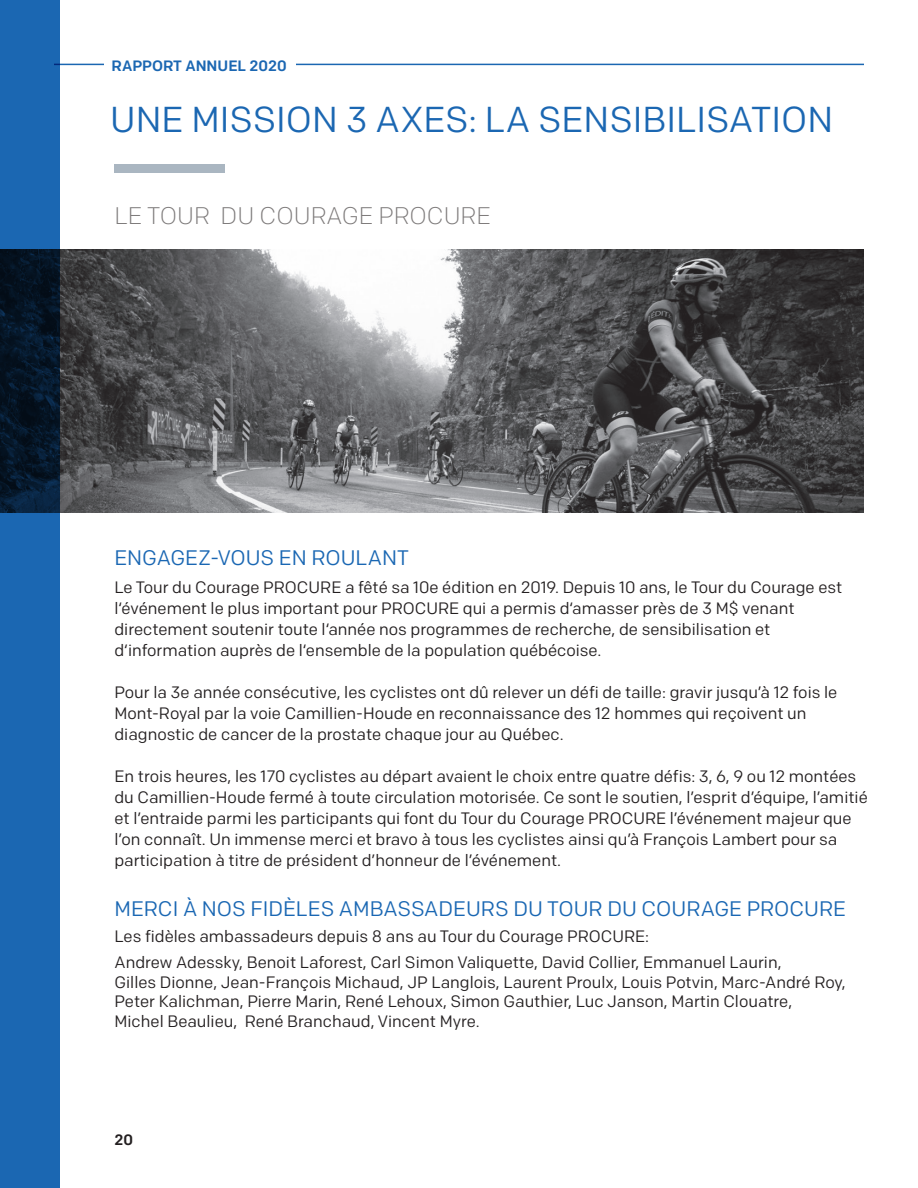
<style>
.page{position:relative;width:918px;height:1188px;background:#fff}
.page>*{position:absolute;margin:0;border:0;box-sizing:border-box;transform-origin:0 0}
.t1{font:36px "Colfax";color:#1b67b2}
.t2{font:300 24px "Colfax";color:#7d7a7a}
.t3{font:21px "Colfax";color:#1a67b3}
.t4{font:16.5px/21px "Colfax";color:#231f20}
.t5{font:500 15px "Colfax";color:#1b67b2}
.t6{font:500 15px "Colfax";color:#231f20}
</style>
<div class="page">
<img style="left:60px;top:249px;width:804px;height:264px">
<hr style="left:54px;top:64px;width:810px;height:1px;background:#1b67b2">
<div style="left:105px;top:54px;width:191px;height:22px;background:#fff"></div>
<svg style="left:0;top:0;width:60px;height:1188px;fill:#1b67b2"></svg>
<div style="left:114px;top:164px;width:111px;height:9px;background:#aab6c1"></div>
<p class="t5" style="left:112px;top:56px;width:177px">RAPPORT ANNUEL 2020</p>
<h1 class="t1" style="left:110px;top:97px;width:724px">UNE MISSION 3 AXES: LA SENSIBILISATION</h1>
<h2 class="t2" style="left:114px;top:201px;width:378px">LE TOUR DU COURAGE PROCURE</h2>
<p class="t3" style="left:114px;top:545px;width:296px">ENGAGEZ-VOUS EN ROULANT</p>
<p class="t4" style="left:114px;top:577px;width:729px">Le Tour du Courage PROCURE a fêté sa 10e édition en 2019. Depuis 10 ans, le Tour du Courage est l‘événement le plus important pour PROCURE qui a permis d‘amasser près de 3 M$ venant directement soutenir toute l‘année nos programmes de recherche, de sensibilisation et d‘information auprès de l‘ensemble de la population québécoise.</p>
<p class="t4" style="left:114px;top:682px;width:724px">Pour la 3e année consécutive, les cyclistes ont dû relever un défi de taille: gravir jusqu’à 12 fois le<br>Mont-Royal par la voie Camillien-Houde en reconnaissance des 12 hommes qui reçoivent un diagnostic de cancer de la prostate chaque jour au Québec.</p>
<p class="t4" style="left:114px;top:766px;width:755px">En trois heures, les 170 cyclistes au départ avaient le choix entre quatre défis: 3, 6, 9 ou 12 montées du Camillien-Houde fermé à toute circulation motorisée. Ce sont le soutien, l’esprit d’équipe, l’amitié et l’entraide parmi les participants qui font du Tour du Courage PROCURE l’événement majeur que l’on connaît. Un immense merci et bravo à tous les cyclistes ainsi qu’à François Lambert pour sa participation à titre de président d’honneur de l’événement.</p>
<p class="t3" style="left:114px;top:895px;width:733px">MERCI À NOS FIDÈLES AMBASSADEURS DU TOUR DU COURAGE PROCURE</p>
<p class="t4" style="left:114px;top:923px;width:669px;line-height:26.2px">Les fidèles ambassadeurs depuis 8 ans au Tour du Courage PROCURE:<br>Andrew Adessky, Benoit Laforest, Carl Simon Valiquette, David Collier, Emmanuel Laurin,</p>
<p class="t4" style="left:114px;top:972px;width:733px;line-height:19.5px">Gilles Dionne, Jean-François Michaud, JP Langlois, Laurent Proulx, Louis Potvin, Marc-André Roy,<br>Peter Kalichman, Pierre Marin, René Lehoux, Simon Gauthier, Luc Janson, Martin Clouatre,<br>Michel Beaulieu, René Branchaud, Vincent Myre.</p>
<p class="t6" style="left:114px;top:1131px;width:20px">20</p>
</div>
